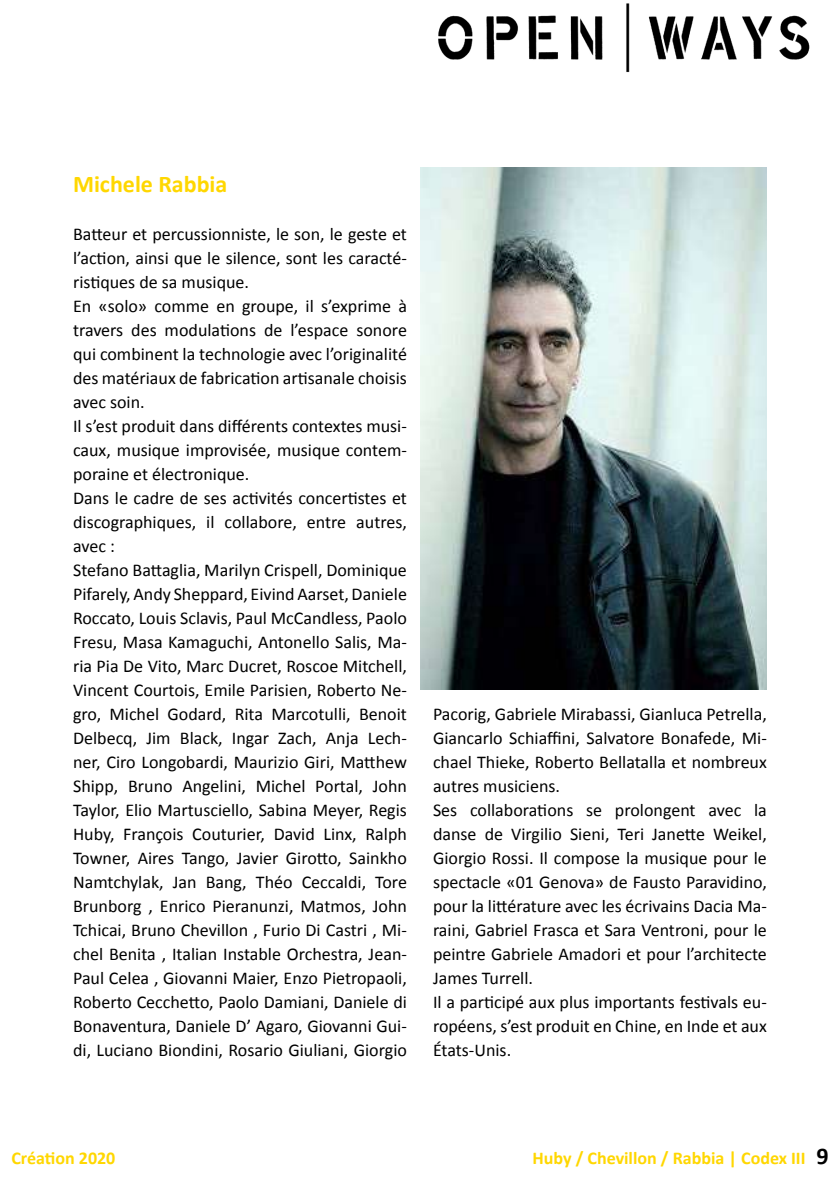
<style>
.page{position:relative;width:840px;height:1191px;background:#fff}
.page>*{position:absolute;margin:0;border:0;box-sizing:border-box;transform-origin:0 0}
.t1{font:700 24px "Calibri";color:#ffd700}
.t2{font:18px/24px "Calibri";color:#000}
.t3{font:700 18px "Calibri";color:#ffd700}
.s1{font-size:24px;color:#000}
</style>
<div class="page">
<img style="left:438px;top:3px;width:372px;height:69px">
<img style="left:420px;top:167px;width:346px;height:522px">
<h1 class="t1" style="left:73px;top:169px;width:156px">Michele Rabbia</h1>
<p class="t2" style="left:73px;top:222px;width:335px">Batteur et percussionniste, le son, le geste et l’action, ainsi que le silence, sont les caracté&shy;ristiques de sa musique.<br>En «solo» comme en groupe, il s’exprime à travers des modulations de l’espace sonore qui combinent la technologie avec l’originalité des matériaux de fabrication artisanale choisis avec soin.<br>Il s’est produit dans différents contextes musi&shy;caux, musique improvisée, musique contem&shy;poraine et électronique.<br>Dans le cadre de ses activités concertistes et discographiques, il collabore, entre autres, avec :<br>Stefano Battaglia, Marilyn Crispell, Dominique Pifarely, Andy Sheppard, Eivind Aarset, Daniele Roccato, Louis Sclavis, Paul McCandless, Paolo Fresu, Masa Kamaguchi, Antonello Salis, Ma&shy;ria Pia De Vito, Marc Ducret, Roscoe Mitchell, Vincent Courtois, Emile Parisien, Roberto Ne&shy;gro, Michel Godard, Rita Marcotulli, Benoit Delbecq, Jim Black, Ingar Zach, Anja Lech&shy;ner, Ciro Longobardi, Maurizio Giri, Matthew Shipp, Bruno Angelini, Michel Portal, John Taylor, Elio Martusciello, Sabina Meyer, Regis Huby, François Couturier, David Linx, Ralph Towner, Aires Tango, Javier Girotto, Sainkho Namtchylak, Jan Bang, Théo Ceccaldi, Tore Brunborg , Enrico Pieranunzi, Matmos, John Tchicai, Bruno Chevillon , Furio Di Castri , Mi&shy;chel Benita , Italian Instable Orchestra, Jean-Paul Celea , Giovanni Maier, Enzo Pietropaoli, Roberto Cecchetto, Paolo Damiani, Daniele di Bonaventura, Daniele D’ Agaro, Giovanni Gui&shy;di, Luciano Biondini, Rosario Giuliani, Giorgio</p>
<p class="t2" style="left:433px;top:702px;width:335px">Pacorig, Gabriele Mirabassi, Gianluca Petrella, Giancarlo Schiaffini, Salvatore Bonafede, Mi&shy;chael Thieke, Roberto Bellatalla et nombreux autres musiciens.<br>Ses collaborations se prolongent avec la danse de Virgilio Sieni, Teri Janette Weikel, Giorgio Rossi. Il compose la musique pour le spectacle «01 Genova» de Fausto Paravidino, pour la littérature avec les écrivains Dacia Ma&shy;raini, Gabriel Frasca et Sara Ventroni, pour le peintre Gabriele Amadori et pour l’architecte James Turrell.<br>Il a participé aux plus importants festivals eu&shy;ropéens, s’est produit en Chine, en Inde et aux États-Unis.</p>
<p class="t3" style="left:11px;top:1146px;width:105px">Création 2020</p>
<p class="t3" style="left:532px;top:1146px;width:297px">Huby / Chevillon / Rabbia | Codex III <span class="s1">9</span></p>
</div>
